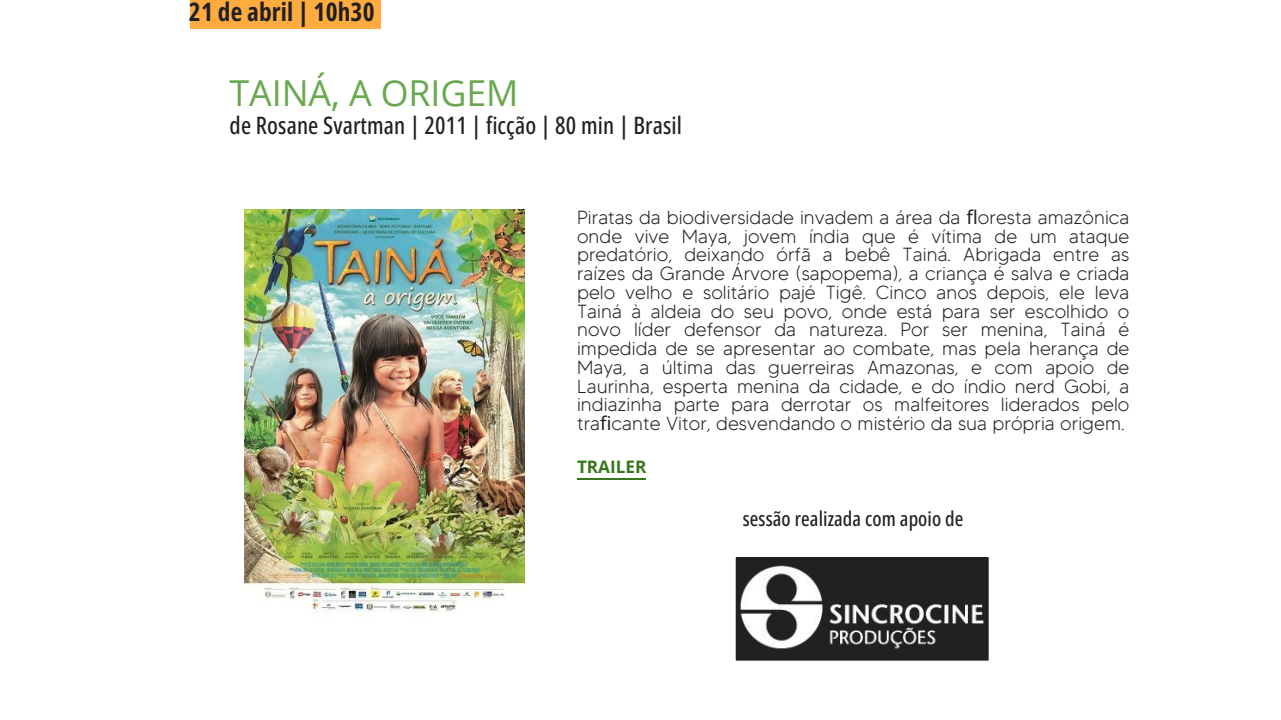
<style>
.page{position:relative;width:1281px;height:720px;background:#fff}
.page>*{position:absolute;margin:0;border:0;box-sizing:border-box;transform-origin:0 0}
.t1{font:35.75px "Open Sans";color:#6aa84f}
.t2{font:700 25.38px "Open Sans Condensed";letter-spacing:.005em;color:#212121}
.t3{font:500 24px "Open Sans Condensed";letter-spacing:.005em;color:#212121}
.t4{font:500 20.38px "Open Sans Condensed";letter-spacing:.005em;color:#212121}
.t5{font:300 19px/18.8px "MADETOMMY";letter-spacing:.005em;color:#212121;text-align:justify}
.t6{font:700 17.25px "Open Sans";letter-spacing:-.005em;color:#38761d}
.s1{font-family:"Noto Sans";font-weight:400}
</style>
<div class="page">
<div style="left:189px;top:0;width:192px;height:29px;background:#ffab40"></div>
<hr style="left:577px;top:478px;width:68px;height:1px;background:#38761d">
<div style="left:736px;top:558px;width:252px;height:102px;background:#212121"></div>
<div style="left:736px;top:557px;width:252px;height:104px;border:1px solid #212121"></div>
<img style="left:740px;top:565px;width:244px;height:84px">
<img style="left:245px;top:209px;width:279px;height:410px">
<h2 class="t2" style="left:189px;top:-6px;width:187px">21 de abril | 10h30</h2>
<h1 class="t1" style="left:230px;top:68px;width:290px">TAINÁ, A ORIGEM</h1>
<p class="t3" style="left:230px;top:108px;width:454px">de Rosane Svartman | 2011 | ficção | 80 min | Brasil</p>
<p class="t5" style="left:577px;top:208px;width:554px">Piratas da biodiversidade invadem a área da <span class="s1">fl</span>oresta amazônica onde vive Maya, jovem índia que é vítima de um ataque predatório, deixando órfã a bebê Tainá. Abrigada entre as raízes da Grande Árvore (sapopema), a criança é salva e criada pelo velho e solitário pajé Tigê. Cinco anos depois, ele leva Tainá à aldeia do seu povo, onde está para ser escolhido o novo líder defensor da natureza. Por ser menina, Tainá é impedida de se apresentar ao combate, mas pela herança de Maya, a última das guerreiras Amazonas, e com apoio de Laurinha, esperta menina da cidade, e do índio nerd Gobi, a indiazinha parte para derrotar os malfeitores liderados pelo tra<span class="s1">fi</span>cante Vitor, desvendando o mistério da sua própria origem.</p>
<p class="t6" style="left:577px;top:454px;width:71px">TRAILER</p>
<p class="t4" style="left:742px;top:505px;width:222px">sessão realizada com apoio de</p>
</div>
